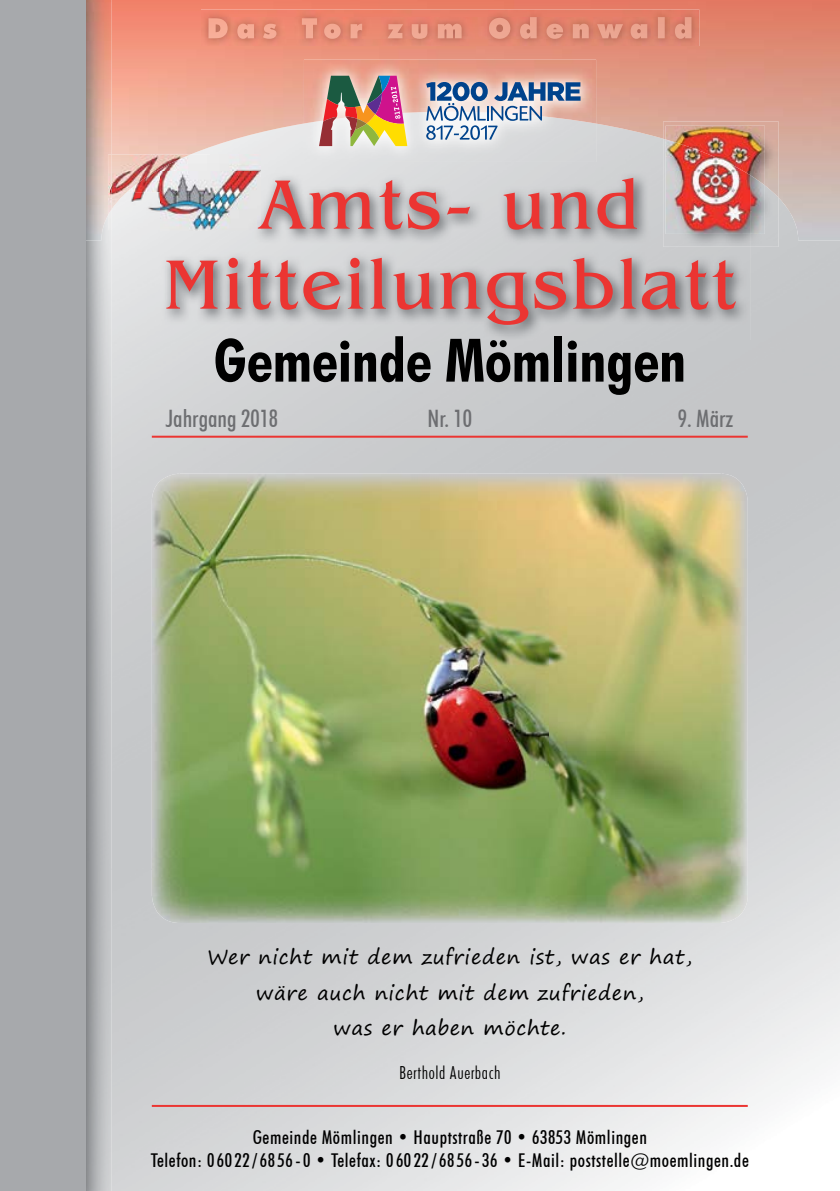
<style>
.page{position:relative;width:840px;height:1191px;background:#fff}
.page>*{position:absolute;margin:0;border:0;box-sizing:border-box;transform-origin:0 0}
.t1{font:72px/80px "Benguiat IT Cby BT";letter-spacing:.05em;color:#eb3532;text-align:center}
.t2{font:700 condensed 60px "Futura BT";color:#000}
.t3{font:500 condensed 24px "Futura BT";color:#6d6e71}
.t4{font:20px/35.4px "Segoe Print";letter-spacing:.03em;color:#000;text-align:center}
.t5{font:500 condensed 19px/22.8px "Futura BT";letter-spacing:.03em;color:#000;text-align:center}
.t6{font:300 condensed 18px "Futura BT";letter-spacing:.03em;color:#000}
</style>
<div class="page">
<img style="left:112px;top:870px;width:675px;height:321px">
<img style="left:721px;top:240px;width:68px;height:630px">
<img style="left:85px;top:0;width:754px;height:240px">
<img style="left:85px;top:215px;width:27px;height:976px">
<div style="left:0;top:0;width:85px;height:1191px;background:#a7a9ac"></div>
<img style="left:161px;top:171px;width:588px;height:169px">
<img style="left:260px;top:178px;width:376px;height:52px">
<img style="left:201px;top:9px;width:498px;height:37px">
<img style="left:208px;top:17px;width:483px;height:22px">
<hr style="left:152px;top:436px;width:595px;height:2px;background:#eb3532">
<img style="left:190px;top:154px;width:20px;height:17px">
<img style="left:210px;top:154px;width:50px;height:17px">
<img style="left:112px;top:209px;width:49px;height:21px">
<img style="left:112px;top:154px;width:78px;height:55px">
<img style="left:108px;top:215px;width:4px;height:15px">
<img style="left:108px;top:154px;width:4px;height:61px">
<img style="left:161px;top:171px;width:99px;height:59px">
<img style="left:258px;top:178px;width:2px;height:52px">
<img style="left:749px;top:198px;width:29px;height:49px">
<img style="left:663px;top:121px;width:115px;height:77px">
<img style="left:663px;top:171px;width:86px;height:76px">
<img style="left:749px;top:185px;width:15px;height:49px">
<img style="left:665px;top:126px;width:99px;height:59px">
<img style="left:665px;top:171px;width:84px;height:63px">
<svg style="left:742px;top:171px;width:7px;height:4px"></svg>
<hr style="left:152px;top:1105px;width:595px;height:2px;background:#eb3532">
<img style="left:304px;top:124px;width:291px;height:38px">
<img style="left:304px;top:60px;width:291px;height:64px">
<svg style="left:426px;top:82px;width:154px;height:58px"></svg>
<img style="left:319px;top:76px;width:88px;height:70px">
<img style="left:152px;top:473px;width:595px;height:450px">
<h1 class="t1" style="left:164px;top:164px;width:572px">Amts- und<br>Mitteilungsblatt</h1>
<h2 class="t2" style="left:213px;top:324px;width:473px">Gemeinde Mömlingen</h2>
<p class="t3" style="left:166px;top:403px;width:114px">Jahrgang 2018</p>
<p class="t3" style="left:427px;top:403px;width:46px">Nr. 10</p>
<p class="t3" style="left:677px;top:403px;width:57px">9. März</p>
<p class="t4" style="left:207px;top:939px;width:485px">Wer nicht mit dem zufrieden ist, was er hat, wäre auch nicht mit dem zufrieden,<br>was er haben möchte.</p>
<p class="t6" style="left:399px;top:1062px;width:103px">Berthold Auerbach</p>
<p class="t5" style="left:151px;top:1126px;width:599px">Gemeinde Mömlingen • Hauptstraße 70 • 63853 Mömlingen<br>Telefon: 06022/6856-0 • Telefax: 06022/6856-36 • E-Mail: poststelle@moemlingen.de</p>
</div>
